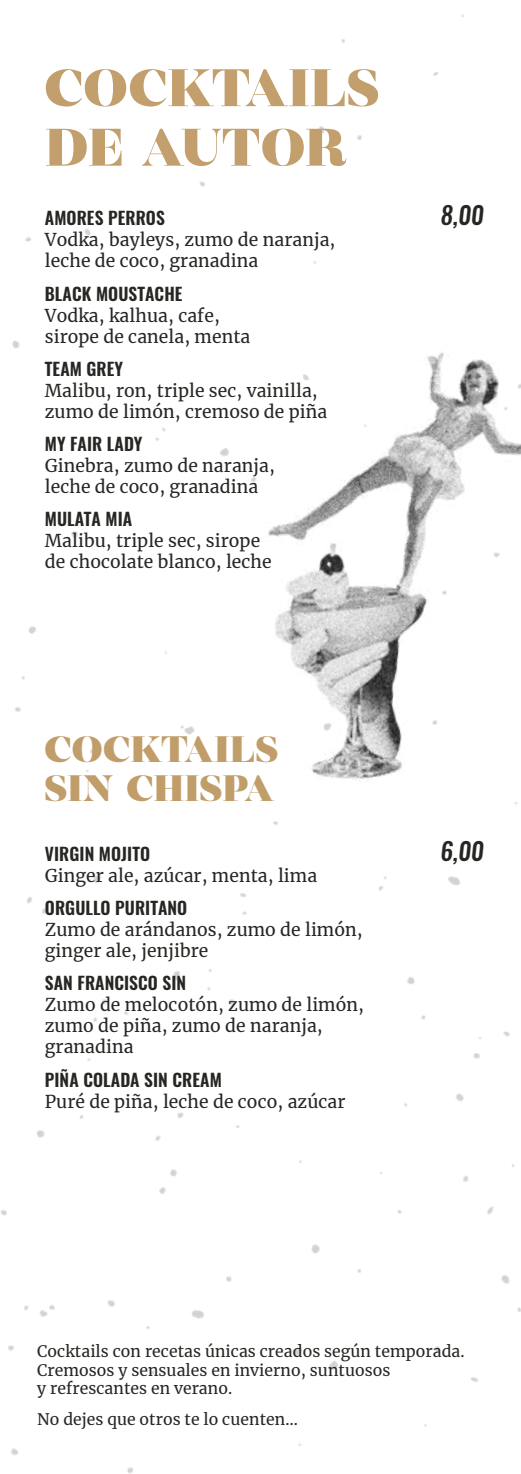
<style>
.page{position:relative;width:521px;height:1474px;background:#fff}
.page>*{position:absolute;margin:0;border:0;box-sizing:border-box;transform-origin:0 0}
.t1{font:700 52.68px/59.5px "MADE Coachella";letter-spacing:.005em;color:#c29f6c}
.t2{font:700 36.75px/39.4px "MADE Coachella";letter-spacing:.005em;color:#c19d69}
.t3{font:italic 500 24.5px "Oswald";color:#262723}
.t4{font:17.5px/21px "Merriweather";letter-spacing:.005em;color:#262723}
.t5{font:600 17.5px "Oswald";letter-spacing:.005em;color:#262723}
.t6{font:15.75px/18.4px "Merriweather";letter-spacing:.005em;color:#262723}
</style>
<div class="page">
<img style="left:251px;top:352px;width:270px;height:453px">
<h1 class="t1" style="left:45px;top:61px;width:336px">COCKTAILS<br>DE AUTOR</h1>
<p class="t5" style="left:45px;top:206px;width:121px">AMORES PERROS</p>
<p class="t4" style="left:45px;top:229px;width:292px">Vodka, bayleys, zumo de naranja, leche de coco, granadina</p>
<p class="t5" style="left:45px;top:281px;width:139px">BLACK MOUSTACHE</p>
<p class="t4" style="left:45px;top:304px;width:207px">Vodka, kalhua, cafe, sirope de canela, menta</p>
<p class="t5" style="left:45px;top:356px;width:80px">TEAM GREY</p>
<p class="t4" style="left:45px;top:379px;width:284px">Malibu, ron, triple sec, vainilla, zumo de limón, cremoso de piña</p>
<p class="t5" style="left:45px;top:432px;width:99px">MY FAIR LADY</p>
<p class="t4" style="left:45px;top:455px;width:232px">Ginebra, zumo de naranja, leche de coco, granadina</p>
<p class="t5" style="left:45px;top:507px;width:89px">MULATA MIA</p>
<p class="t4" style="left:45px;top:530px;width:228px">Malibu, triple sec, sirope de chocolate blanco, leche</p>
<h3 class="t3" style="left:440px;top:198px;width:45px">8,00</h3>
<h2 class="t2" style="left:45px;top:731px;width:235px">COCKTAILS<br>SIN CHISPA</h2>
<p class="t5" style="left:45px;top:841px;width:107px">VIRGIN MOJITO</p>
<p class="t4" style="left:45px;top:864px;width:274px">Ginger ale, azúcar, menta, lima</p>
<p class="t5" style="left:45px;top:895px;width:144px">ORGULLO PURITANO</p>
<p class="t4" style="left:45px;top:918px;width:319px">Zumo de arándanos, zumo de limón, ginger ale, jenjibre</p>
<p class="t5" style="left:45px;top:971px;width:143px">SAN FRANCISCO SIN</p>
<p class="t4" style="left:45px;top:994px;width:321px">Zumo de melocotón, zumo de limón, zumo de piña, zumo de naranja, granadina</p>
<p class="t5" style="left:45px;top:1067px;width:178px">PIÑA COLADA SIN CREAM</p>
<p class="t4" style="left:45px;top:1090px;width:302px">Puré de piña, leche de coco, azúcar</p>
<h3 class="t3" style="left:440px;top:834px;width:45px">6,00</h3>
<p class="t6" style="left:37px;top:1341px;width:429px">Cocktails con recetas únicas creados según temporada.<br>Cremosos y sensuales en invierno, suntuosos<br>y refrescantes en verano.</p>
<p class="t6" style="left:37px;top:1409px;width:262px">No dejes que otros te lo cuenten…</p>
</div>
